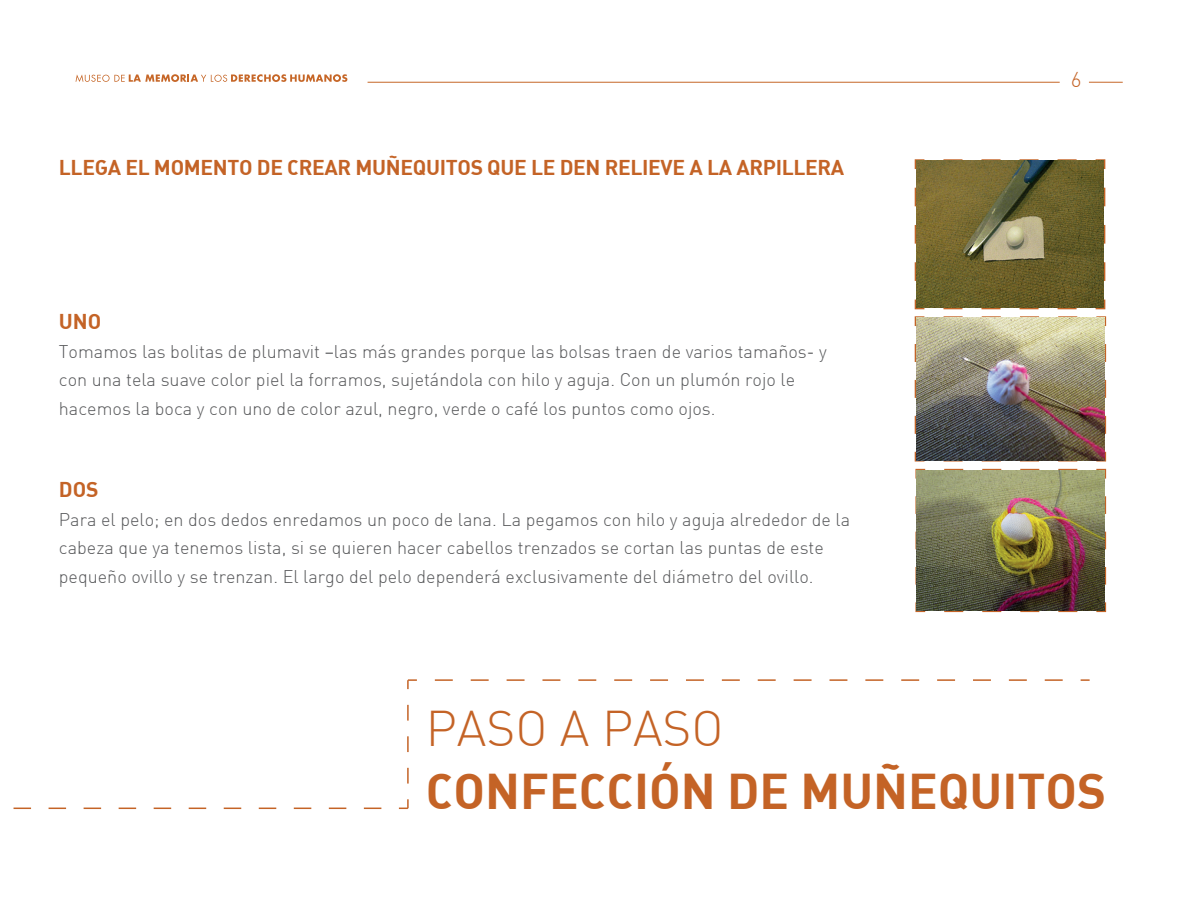
<style>
.page{position:relative;width:1188px;height:918px;background:#fff}
.page>*{position:absolute;margin:0;border:0;box-sizing:border-box;transform-origin:0 0}
.t1{font:49.2px "DIN Bold Alternate";color:#c46326}
.t2{font:300 49.2px "DIN";color:#c46326}
.t3{font:21px "DIN Bold Alternate";letter-spacing:-.015em;color:#c46326}
.t4{font:300 21px "DIN";color:#c46326}
.t5{font:300 18px/28.5px "DIN";color:#57585a}
</style>
<div class="page">
<svg style="left:407px;top:704px;width:2px;height:80px"></svg>
<svg style="left:407px;top:679px;width:10px;height:10px"></svg>
<svg style="left:435px;top:679px;width:628px;height:2px"></svg>
<svg style="left:1081px;top:679px;width:9px;height:2px"></svg>
<svg style="left:14px;top:808px;width:368px;height:1px"></svg>
<svg style="left:399px;top:799px;width:10px;height:10px"></svg>
<svg style="left:1095px;top:299px;width:11px;height:11px"></svg>
<svg style="left:943px;top:308px;width:134px;height:1px"></svg>
<svg style="left:914px;top:299px;width:11px;height:11px"></svg>
<svg style="left:915px;top:187px;width:1px;height:94px"></svg>
<svg style="left:914px;top:159px;width:12px;height:10px"></svg>
<svg style="left:943px;top:159px;width:143px;height:2px"></svg>
<svg style="left:1094px;top:159px;width:12px;height:10px"></svg>
<svg style="left:1104px;top:188px;width:1px;height:93px"></svg>
<svg style="left:1095px;top:451px;width:12px;height:11px"></svg>
<svg style="left:934px;top:460px;width:143px;height:2px"></svg>
<svg style="left:914px;top:451px;width:12px;height:11px"></svg>
<svg style="left:915px;top:344px;width:1px;height:90px"></svg>
<svg style="left:914px;top:316px;width:12px;height:11px"></svg>
<svg style="left:944px;top:316px;width:143px;height:2px"></svg>
<svg style="left:1095px;top:316px;width:12px;height:11px"></svg>
<svg style="left:1105px;top:344px;width:1px;height:90px"></svg>
<svg style="left:1096px;top:602px;width:11px;height:11px"></svg>
<svg style="left:944px;top:611px;width:133px;height:1px"></svg>
<svg style="left:915px;top:601px;width:11px;height:12px"></svg>
<svg style="left:915px;top:487px;width:2px;height:98px"></svg>
<svg style="left:915px;top:468px;width:11px;height:12px"></svg>
<svg style="left:944px;top:469px;width:134px;height:1px"></svg>
<svg style="left:1096px;top:468px;width:11px;height:11px"></svg>
<svg style="left:1105px;top:496px;width:1px;height:89px"></svg>
<img style="left:916px;top:318px;width:189px;height:142px">
<img style="left:917px;top:470px;width:188px;height:141px">
<img style="left:916px;top:161px;width:188px;height:147px">
<hr style="left:368px;top:82px;width:692px;height:1px;background:#c66627">
<svg style="left:76px;top:74px;width:271px;height:8px"></svg>
<hr style="left:1089px;top:82px;width:34px;height:1px;background:#c66627">
<p class="t3" style="left:59px;top:154px;width:787px">LLEGA EL MOMENTO DE CREAR MUÑEQUITOS QUE LE DEN RELIEVE A LA ARPILLERA</p>
<p class="t3" style="left:59px;top:308px;width:44px">UNO</p>
<p class="t5" style="left:59px;top:337px;width:770px">Tomamos las bolitas de plumavit –las más grandes porque las bolsas traen de varios tamaños- y con una tela suave color piel la forramos, sujetándola con hilo y aguja. Con un plumón rojo le hacemos la boca y con uno de color azul, negro, verde o café los puntos como ojos.</p>
<p class="t3" style="left:59px;top:476px;width:41px">DOS</p>
<p class="t5" style="left:59px;top:505px;width:793px">Para el pelo; en dos dedos enredamos un poco de lana. La pegamos con hilo y aguja alrededor de la cabeza que ya tenemos lista, si se quieren hacer cabellos trenzados se cortan las puntas de este pequeño ovillo y se trenzan. El largo del pelo dependerá exclusivamente del diámetro del ovillo.</p>
<p class="t4" style="left:1071px;top:66px;width:12px">6</p>
<h1 class="t2" style="left:426px;top:698px;width:299px">PASO A PASO</h1>
<h1 class="t1" style="left:426px;top:759px;width:682px">CONFECCIÓN DE MUÑEQUITOS</h1>
</div>
